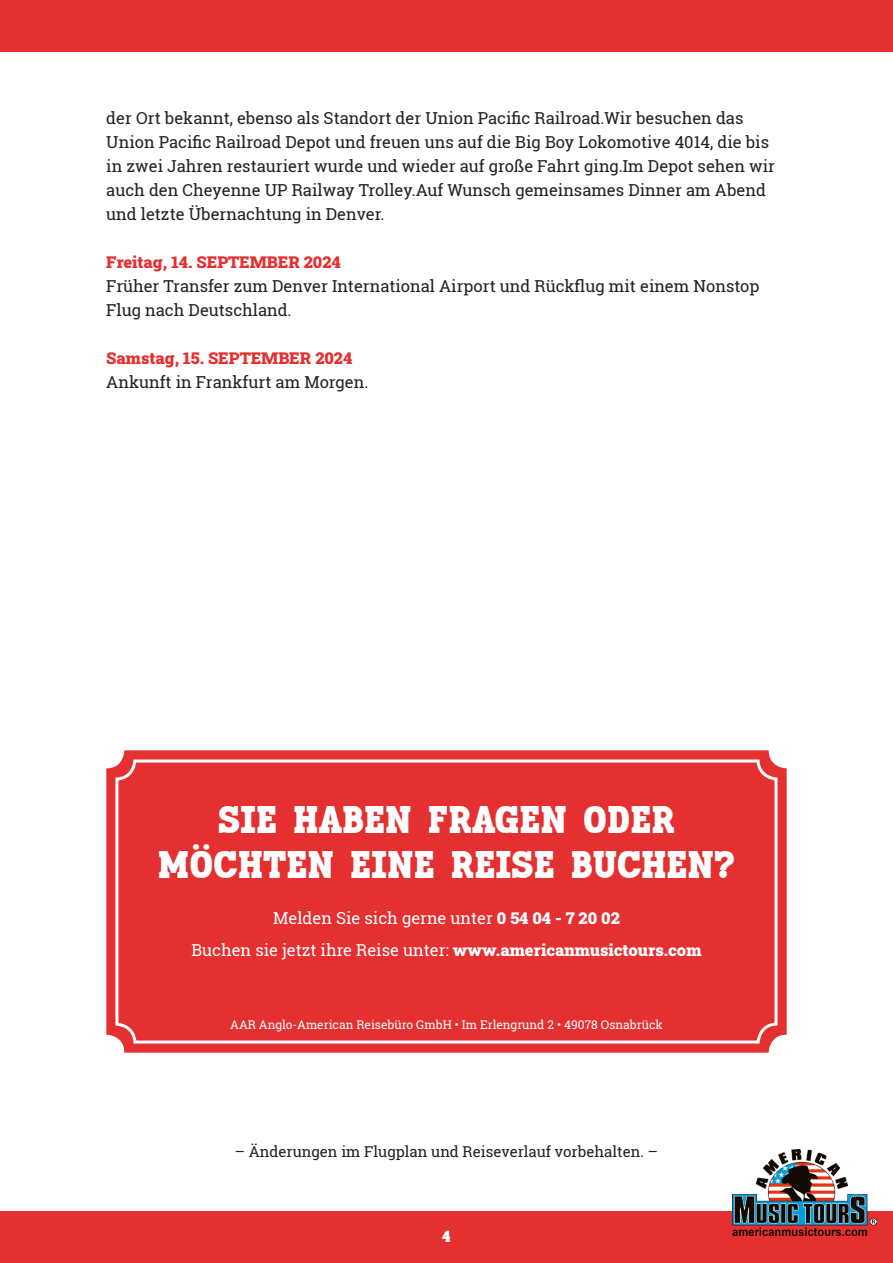
<style>
.page{position:relative;width:893px;height:1263px;background:#fff}
.page>*{position:absolute;margin:0;border:0;box-sizing:border-box;transform-origin:0 0}
.t1{font:36px/45px "Faltige";color:#fff;text-align:center}
.t2{font:16.5px/24px "Roboto Slab";color:#231f20}
.t3{font:16.5px "Roboto Slab";color:#fff}
.t4{font:900 16.5px "Roboto Slab";color:#e43030}
.t5{font:15px "Roboto Slab";color:#231f20}
.t6{font:15px "Faltige";color:#fff}
.t7{font:12px "Roboto Slab";color:#fff}
.s1{font-weight:900}
</style>
<div class="page">
<div style="left:0;top:1211px;width:893px;height:52px;background:#e43030"></div>
<div style="left:0;top:0;width:893px;height:51px;background:#e43030"></div>
<img style="left:732px;top:1149px;width:144px;height:86px">
<div style="left:106px;top:750px;width:681px;height:303px;background:#e43030;border-radius:18px"></div>
<div style="left:115px;top:759px;width:662px;height:284px;border:3px solid #fff;border-radius:18px"></div>
<p class="t2" style="left:106px;top:105px;width:670px">der Ort bekannt, ebenso als Standort der Union Pacific Railroad.Wir besuchen das Union Pacific Railroad Depot und freuen uns auf die Big Boy Lokomotive 4014, die bis in zwei Jahren restauriert wurde und wieder auf große Fahrt ging.Im Depot sehen wir auch den Cheyenne UP Railway Trolley.Auf Wunsch gemeinsames Dinner am Abend und letzte Übernachtung in Denver.</p>
<p class="t4" style="left:106px;top:250px;width:236px">Freitag, 14. SEPTEMBER 2024</p>
<p class="t2" style="left:106px;top:273px;width:655px">Früher Transfer zum Denver International Airport und Rückflug mit einem Nonstop<br>Flug nach Deutschland.</p>
<p class="t4" style="left:106px;top:346px;width:247px">Samstag, 15. SEPTEMBER 2024</p>
<p class="t2" style="left:106px;top:369px;width:264px">Ankunft in Frankfurt am Morgen.</p>
<p class="t1" style="left:158px;top:795px;width:579px">SIE HABEN FRAGEN ODER<br>MÖCHTEN EINE REISE BUCHEN?</p>
<p class="t3" style="left:273px;top:907px;width:348px">Melden Sie sich gerne unter <span class="s1">0 54 04 - 7 20 02</span></p>
<p class="t3" style="left:191px;top:938px;width:512px">Buchen sie jetzt ihre Reise unter: <span class="s1">www.americanmusictours.com</span></p>
<p class="t7" style="left:230px;top:1016px;width:434px">AAR Anglo-American Reisebüro GmbH • Im Erlengrund 2 • 49078 Osnabrück</p>
<p class="t5" style="left:235px;top:1141px;width:425px">– Änderungen im Flugplan und Reiseverlauf vorbehalten. –</p>
<p class="t6" style="left:442px;top:1226px;width:10px">4</p>
</div>
